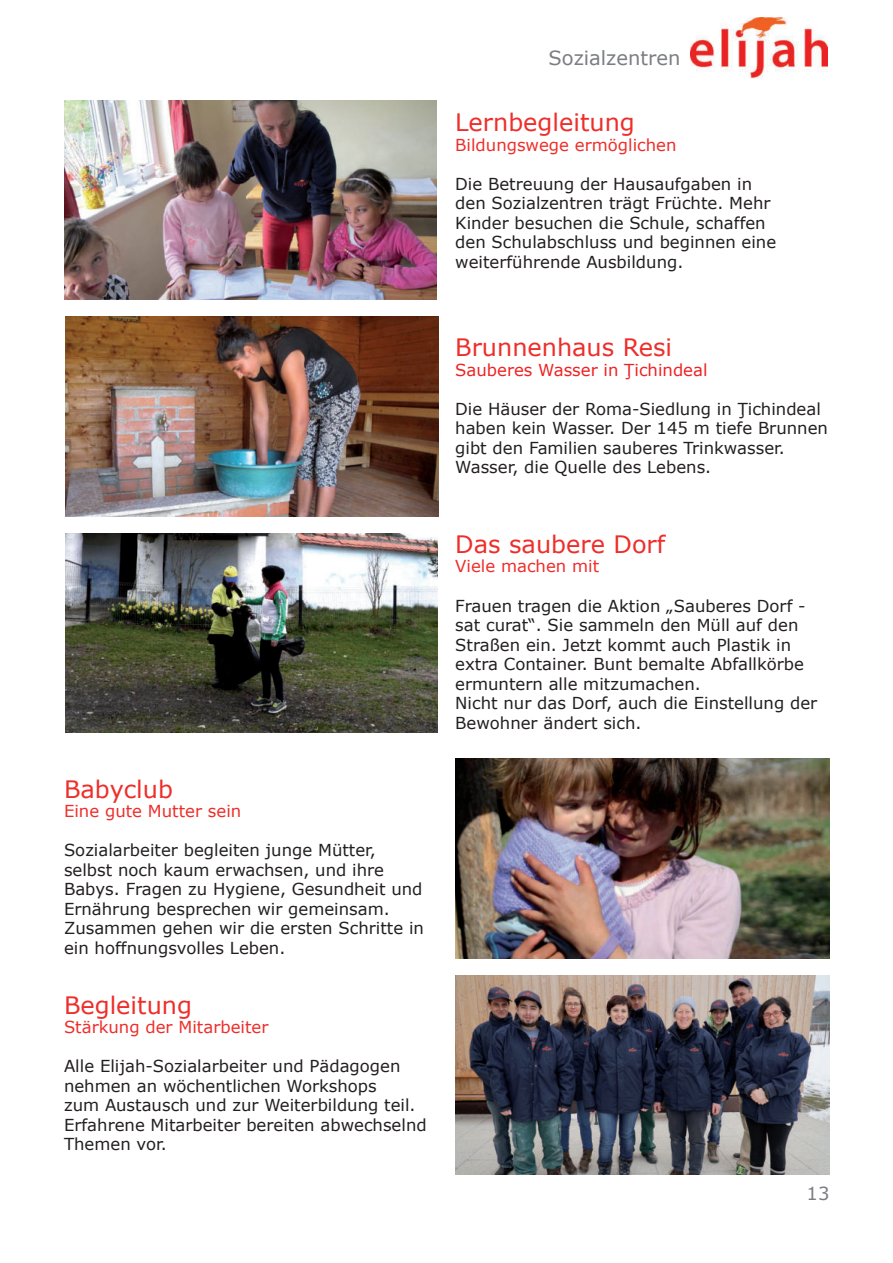
<style>
.page{position:relative;width:893px;height:1263px;background:#fff}
.page>*{position:absolute;margin:0;border:0;box-sizing:border-box;transform-origin:0 0}
.t1{font:24px "Verdana";color:#ee2e2a}
.t2{font:19.5px "Verdana";color:#7b7d82}
.t3{font:18px "Verdana";color:#7a7c81}
.t4{font:16.5px/19.5px "Verdana";color:#231f20}
.t5{font:16.5px "Verdana";color:#ee2e2a}
.t6{font:16.5px "Verdana";color:#ee2323}
</style>
<div class="page">
<img style="left:691px;top:17px;width:137px;height:62px">
<img style="left:65px;top:100px;width:372px;height:199px">
<img style="left:66px;top:317px;width:372px;height:199px">
<img style="left:66px;top:534px;width:372px;height:199px">
<img style="left:455px;top:759px;width:374px;height:199px">
<img style="left:455px;top:976px;width:374px;height:199px">
<h1 class="t1" style="left:64px;top:778px;width:110px">Babyclub</h1>
<p class="t5" style="left:64px;top:803px;width:179px">Eine gute Mutter sein</p>
<p class="t4" style="left:64px;top:841px;width:361px">Sozialarbeiter begleiten junge Mütter, selbst noch kaum erwachsen, und ihre Babys. Fragen zu Hygiene, Gesundheit und Ernährung besprechen wir gemeinsam.<br>Zusammen gehen wir die ersten Schritte in ein hoffnungsvolles Leben.</p>
<h1 class="t1" style="left:64px;top:994px;width:129px">Begleitung</h1>
<p class="t5" style="left:64px;top:1019px;width:206px">Stärkung der Mitarbeiter</p>
<p class="t4" style="left:64px;top:1057px;width:364px">Alle Elijah-Sozialarbeiter und Pädagogen nehmen an wöchentlichen Workshops<br>zum Austausch und zur Weiterbildung teil.<br>Erfahrene Mitarbeiter bereiten abwechselnd Themen vor.</p>
<p class="t2" style="left:548px;top:49px;width:133px">Sozialzentren</p>
<h1 class="t1" style="left:455px;top:111px;width:181px">Lernbegleitung</h1>
<p class="t5" style="left:455px;top:137px;width:223px">Bildungswege ermöglichen</p>
<p class="t4" style="left:455px;top:175px;width:322px">Die Betreuung der Hausaufgaben in den Sozialzentren trägt Früchte. Mehr Kinder besuchen die Schule, schaffen den Schulabschluss und beginnen eine weiterführende Ausbildung.</p>
<h1 class="t1" style="left:455px;top:336px;width:218px">Brunnenhaus Resi</h1>
<p class="t6" style="left:455px;top:362px;width:254px">Sauberes Wasser in Ţichindeal</p>
<p class="t4" style="left:455px;top:399px;width:374px">Die Häuser der Roma-Siedlung in Ţichindeal haben kein Wasser. Der 145 m tiefe Brunnen gibt den Familien sauberes Trinkwasser.<br>Wasser, die Quelle des Lebens.</p>
<h1 class="t1" style="left:455px;top:533px;width:212px">Das saubere Dorf</h1>
<p class="t5" style="left:455px;top:559px;width:145px">Viele machen mit</p>
<p class="t4" style="left:455px;top:597px;width:364px">Frauen tragen die Aktion „Sauberes Dorf - sat curat“. Sie sammeln den Müll auf den Straßen ein. Jetzt kommt auch Plastik in extra Container. Bunt bemalte Abfallkörbe ermuntern alle mitzumachen.<br>Nicht nur das Dorf, auch die Einstellung der Bewohner ändert sich.</p>
<p class="t3" style="left:806px;top:1185px;width:24px">13</p>
</div>
